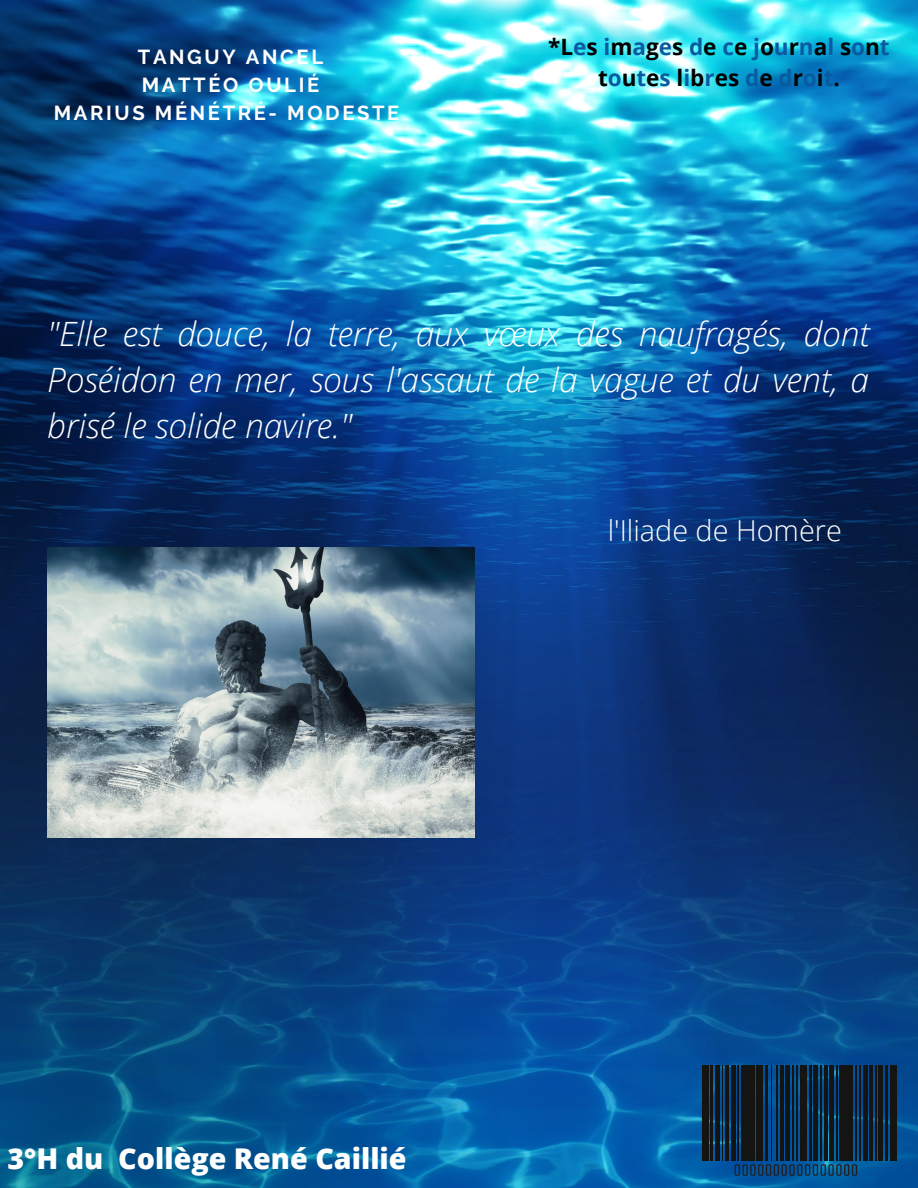
<style>
.page{position:relative;width:918px;height:1188px;background:#fff}
.page>*{position:absolute;margin:0;border:0;box-sizing:border-box;transform-origin:0 0}
.t1{font:italic 300 33.45px/46.2px "Open Sans";color:#fff;text-align:justify}
.t2{font:300 28.8px "Open Sans";color:#fff}
.t3{font:800 28.65px "Open Sans";color:#fff}
.t4{font:700 22.5px/31.5px "Open Sans";color:#000;text-align:center}
.t5{font:700 20.25px "Raleway";letter-spacing:.13em;color:#fff}
.s1{color:#085ba0}
</style>
<div class="page">
<img style="left:0;top:0;width:918px;height:1188px">
<div style="left:890px;top:1066px;width:6px;height:95px;background:#141412"></div>
<hr style="left:885px;top:1066px;width:3px;height:95px;background:#141412">
<div style="left:878px;top:1066px;width:5px;height:95px;background:#141412"></div>
<hr style="left:875px;top:1066px;width:2px;height:95px;background:#141412">
<hr style="left:859px;top:1066px;width:2px;height:95px;background:#141412">
<hr style="left:855px;top:1066px;width:2px;height:95px;background:#141412">
<hr style="left:869px;top:1066px;width:4px;height:95px;background:#141412">
<hr style="left:863px;top:1066px;width:4px;height:95px;background:#141412">
<div style="left:702px;top:1066px;width:7px;height:95px;background:#141412"></div>
<hr style="left:711px;top:1066px;width:2px;height:95px;background:#141412">
<div style="left:715px;top:1066px;width:5px;height:95px;background:#141412"></div>
<hr style="left:722px;top:1066px;width:1px;height:95px;background:#141412">
<hr style="left:738px;top:1066px;width:1px;height:95px;background:#141412">
<div style="left:741px;top:1066px;width:13px;height:95px;background:#141412"></div>
<hr style="left:726px;top:1066px;width:3px;height:95px;background:#141412">
<div style="left:731px;top:1066px;width:5px;height:95px;background:#141412"></div>
<div style="left:756px;top:1066px;width:7px;height:95px;background:#141412"></div>
<hr style="left:765px;top:1066px;width:2px;height:95px;background:#141412">
<hr style="left:771px;top:1066px;width:1px;height:95px;background:#141412">
<hr style="left:776px;top:1066px;width:2px;height:95px;background:#141412">
<hr style="left:792px;top:1066px;width:2px;height:95px;background:#141412">
<hr style="left:796px;top:1066px;width:2px;height:95px;background:#141412">
<hr style="left:780px;top:1066px;width:3px;height:95px;background:#141412">
<div style="left:785px;top:1066px;width:5px;height:95px;background:#141412"></div>
<div style="left:800px;top:1066px;width:7px;height:95px;background:#141412"></div>
<hr style="left:809px;top:1066px;width:2px;height:95px;background:#141412">
<div style="left:813px;top:1066px;width:5px;height:95px;background:#141412"></div>
<hr style="left:820px;top:1066px;width:2px;height:95px;background:#141412">
<hr style="left:836px;top:1066px;width:2px;height:95px;background:#141412">
<div style="left:839px;top:1066px;width:13px;height:95px;background:#141412"></div>
<hr style="left:824px;top:1066px;width:3px;height:95px;background:#141412">
<div style="left:829px;top:1066px;width:5px;height:95px;background:#141412"></div>
<svg style="left:735px;top:1164px;width:122px;height:12px"></svg>
<img style="left:47px;top:548px;width:428px;height:290px">
<p class="t5" style="left:138px;top:45px;width:187px">TANGUY ANCEL</p>
<p class="t5" style="left:142px;top:73px;width:179px">MATTÉO OULIÉ</p>
<p class="t5" style="left:54px;top:101px;width:347px">MARIUS MÉNÉTRÉ- MODESTE</p>
<p class="t4" style="left:548px;top:30px;width:343px">*L<span class="s1">e</span>s <span class="s1">i</span>m<span class="s1">a</span>g<span class="s1">e</span>s <span class="s1">d</span>e <span class="s1">c</span>e <span class="s1">j</span>o<span class="s1">u</span>r<span class="s1">n</span>a<span class="s1">l</span> s<span class="s1">o</span>n<span class="s1">t </span>t<span class="s1">o</span>u<span class="s1">t</span>e<span class="s1">s</span> l<span class="s1">i</span>b<span class="s1">r</span>es <span class="s1">d</span>e <span class="s1">d</span>r<span class="s1">o</span>i<span class="s1">t</span>.</p>
<p class="t1" style="left:47px;top:310px;width:824px">"Elle est douce, la terre, aux vœux des naufragés, dont Poséidon en mer, sous l'assaut de la vague et du vent, a brisé le solide navire."</p>
<p class="t2" style="left:608px;top:510px;width:236px">l'Iliade de Homère</p>
<p class="t3" style="left:8px;top:1139px;width:401px">3°H du Collège René Caillié</p>
</div>
